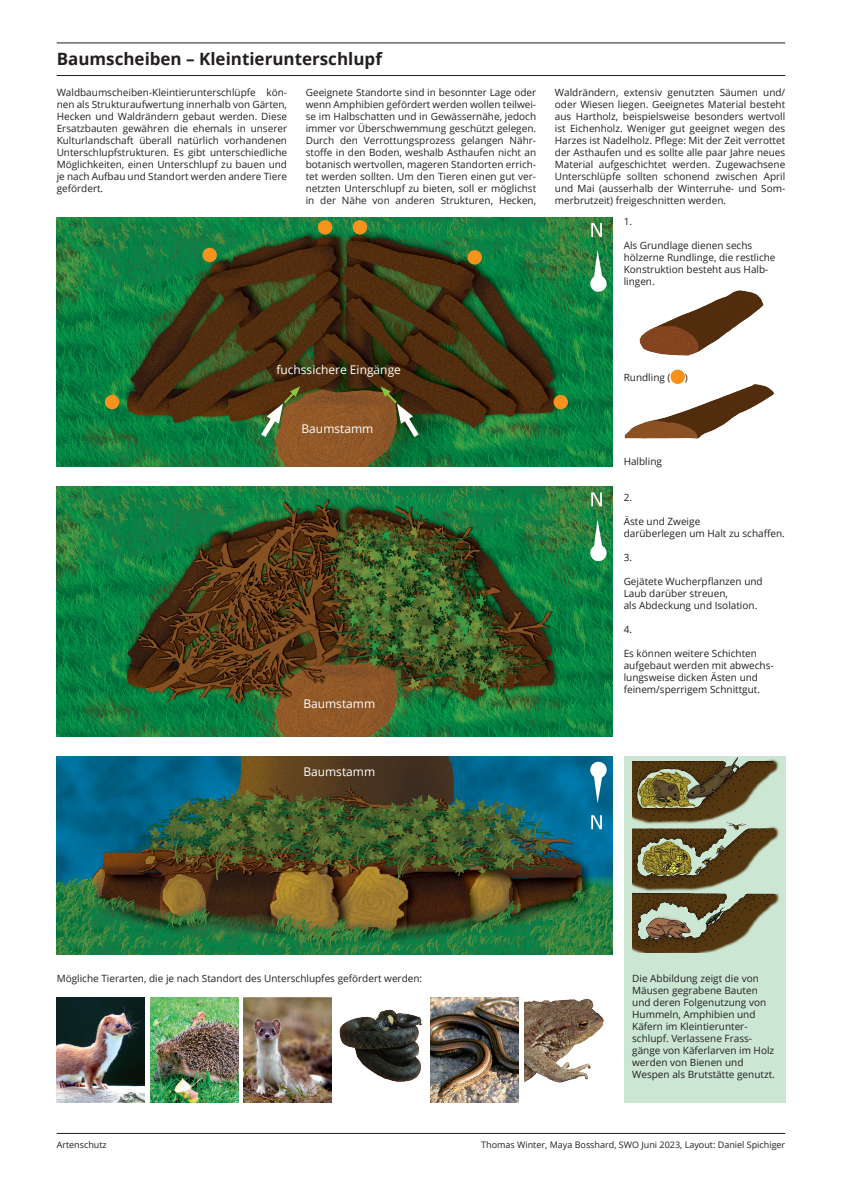
<style>
.page{position:relative;width:842px;height:1191px;background:#fff}
.page>*{position:absolute;margin:0;border:0;box-sizing:border-box;transform-origin:0 0}
.Titel{font:700 17px "Open Sans";color:#231f20}
.Grundtext_white{font:12px "Open Sans";color:#fff}
.Grundtext{font:10px/12px "Open Sans";color:#231f20}
.Untertitel{font:9px "Open Sans";color:#231f20}
</style>
<div class="page">
<img style="left:639px;top:290px;width:125px;height:66px">
<div style="left:670px;top:369px;width:15px;height:15px;background:#f7931d;border-radius:50%"></div>
<img style="left:624px;top:384px;width:151px;height:55px">
<div style="left:624px;top:756px;width:161px;height:346px;background:#cbe6d3"></div>
<hr style="left:57px;top:43px;width:728px;height:1px;background:#231f20">
<hr style="left:57px;top:75px;width:728px;height:1px;background:#231f20">
<hr style="left:57px;top:1133px;width:728px;height:1px;background:#231f20">
<img style="left:57px;top:486px;width:555px;height:250px">
<svg style="left:591px;top:492px;width:11px;height:14px"></svg>
<svg style="left:589px;top:520px;width:18px;height:42px"></svg>
<img style="left:57px;top:756px;width:555px;height:198px">
<svg style="left:591px;top:815px;width:11px;height:14px"></svg>
<svg style="left:589px;top:761px;width:18px;height:42px"></svg>
<img style="left:57px;top:217px;width:555px;height:250px">
<svg style="left:591px;top:223px;width:11px;height:14px"></svg>
<svg style="left:589px;top:250px;width:18px;height:43px"></svg>
<svg style="left:380px;top:386px;width:43px;height:56px;background:#5d5933"></svg>
<svg style="left:256px;top:386px;width:44px;height:56px;background:#6f6336"></svg>
<div style="left:553px;top:395px;width:15px;height:14px;background:#f7931d;border-radius:50%"></div>
<div style="left:467px;top:250px;width:15px;height:14px;background:#f7931d;border-radius:50%"></div>
<div style="left:353px;top:220px;width:14px;height:14px;background:#f7931d;border-radius:50%"></div>
<div style="left:318px;top:220px;width:14px;height:14px;background:#f7931d;border-radius:50%"></div>
<div style="left:202px;top:248px;width:15px;height:14px;background:#f7931d;border-radius:50%"></div>
<div style="left:105px;top:395px;width:14px;height:14px;background:#f7931d;border-radius:50%"></div>
<img style="left:632px;top:757px;width:148px;height:195px">
<img style="left:57px;top:997px;width:88px;height:105px">
<img style="left:150px;top:997px;width:88px;height:105px">
<img style="left:244px;top:997px;width:88px;height:105px">
<img style="left:339px;top:1009px;width:84px;height:73px">
<img style="left:431px;top:997px;width:88px;height:105px">
<img style="left:524px;top:998px;width:80px;height:85px">
<p class="Titel" style="left:57px;top:47px;width:327px">Baumscheiben – Kleintierunterschlupf</p>
<p class="Grundtext" style="left:57px;top:86px;width:232px;text-align:justify">Waldbaumscheiben-Kleintierunterschlüpfe kön&shy;nen als Strukturaufwertung innerhalb von Gärten, Hecken und Waldrändern gebaut werden. Diese Ersatzbauten gewähren die ehemals in unserer Kulturlandschaft überall natürlich vorhandenen Unterschlupfstrukturen. Es gibt unterschiedliche Möglichkeiten, einen Unterschlupf zu bauen und je nach Aufbau und Standort werden andere Tiere gefördert.</p>
<p class="Grundtext" style="left:306px;top:86px;width:232px;text-align:justify">Geeignete Standorte sind in besonnter Lage oder wenn Amphibien gefördert werden wollen teilwei&shy;se im Halbschatten und in Gewässernähe, jedoch immer vor Überschwemmung geschützt gelegen.<br>Durch den Verrottungsprozess gelangen Nähr&shy;stoffe in den Boden, weshalb Asthaufen nicht an botanisch wertvollen, mageren Standorten errich&shy;tet werden sollten. Um den Tieren einen gut ver&shy;netzten Unterschlupf zu bieten, soll er möglichst in der Nähe von anderen Strukturen, Hecken,</p>
<p class="Grundtext" style="left:555px;top:86px;width:232px;text-align:justify">Waldrändern, extensiv genutzten Säumen und/ oder Wiesen liegen. Geeignetes Material besteht aus Hartholz, beispielsweise besonders wertvoll ist Eichenholz. Weniger gut geeignet wegen des Harzes ist Nadelholz. Pflege: Mit der Zeit verrottet der Asthaufen und es sollte alle paar Jahre neues Material aufgeschichtet werden. Zugewachsene Unterschlüpfe sollten schonend zwischen April und Mai (ausserhalb der Winterruhe- und Som&shy;merbrutzeit) freigeschnitten werden.</p>
<p class="Grundtext_white" style="left:276px;top:361px;width:126px">fuchssichere Eingänge</p>
<p class="Grundtext_white" style="left:301px;top:420px;width:73px">Baumstamm</p>
<p class="Grundtext_white" style="left:303px;top:695px;width:73px">Baumstamm</p>
<p class="Grundtext_white" style="left:303px;top:763px;width:73px">Baumstamm</p>
<p class="Grundtext" style="left:57px;top:972px;width:367px">Mögliche Tierarten, die je nach Standort des Unterschlupfes gefördert werden:</p>
<p class="Grundtext" style="left:624px;top:215px;width:10px">1.</p>
<p class="Grundtext" style="left:624px;top:239px;width:153px">Als Grundlage dienen sechs hölzerne Rundlinge, die restliche<br>Konstruktion besteht aus Halb&shy;lingen.</p>
<p class="Grundtext" style="left:624px;top:371px;width:48px">Rundling (</p>
<p class="Grundtext" style="left:685px;top:371px;width:4px">)</p>
<p class="Grundtext" style="left:624px;top:455px;width:40px">Halbling</p>
<p class="Grundtext" style="left:624px;top:491px;width:10px">2.</p>
<p class="Grundtext" style="left:624px;top:515px;width:163px">Äste und Zweige<br>darüberlegen um Halt zu schaffen.</p>
<p class="Grundtext" style="left:624px;top:551px;width:10px">3.</p>
<p class="Grundtext" style="left:624px;top:575px;width:141px">Gejätete Wucherpflanzen und<br>Laub darüber streuen,<br>als Abdeckung und Isolation.</p>
<p class="Grundtext" style="left:624px;top:623px;width:10px">4.</p>
<p class="Grundtext" style="left:624px;top:647px;width:152px">Es können weitere Schichten aufgebaut werden mit abwechs&shy;lungsweise dicken Ästen und feinem/sperrigem Schnittgut.</p>
<p class="Grundtext" style="left:632px;top:972px;width:144px">Die Abbildung zeigt die von<br>Mäusen gegrabene Bauten und deren Folgenutzung von<br>Hummeln, Amphibien und<br>Käfern im Kleintierunter&shy;schlupf. Verlassene Frass&shy;gänge von Käferlarven im Holz werden von Bienen und<br>Wespen als Brutstätte genutzt.</p>
<p class="Untertitel" style="left:57px;top:1138px;width:52px">Artenschutz</p>
<p class="Untertitel" style="left:481px;top:1138px;width:306px">Thomas Winter, Maya Bosshard, SWO Juni 2023, Layout: Daniel Spichiger</p>
</div>
